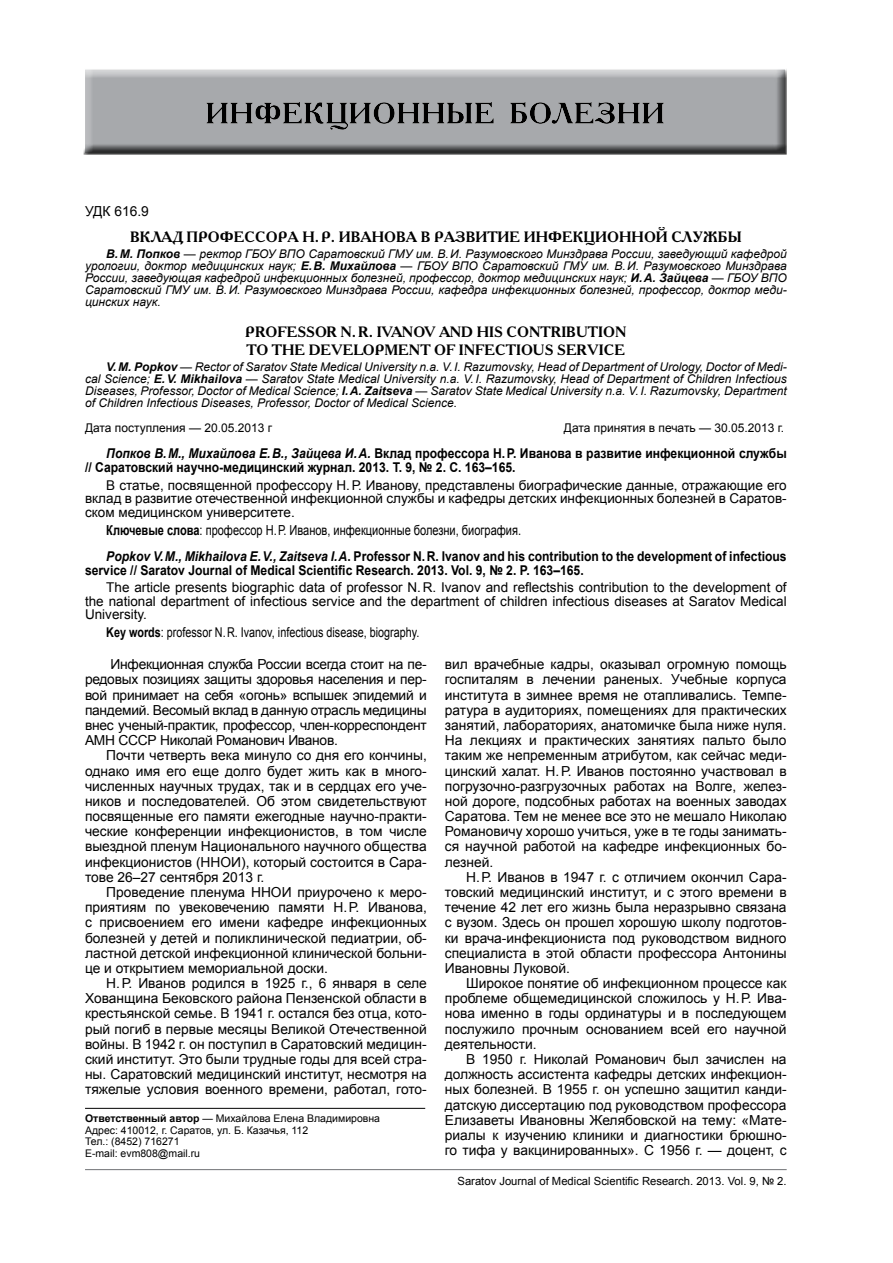
<style>
.page{position:relative;width:893px;height:1263px;background:#fff}
.page>*{position:absolute;margin:0;border:0;box-sizing:border-box;transform-origin:0 0}
.t1{font:700 15px/18px "Academy C";color:#000;text-align:right}
.t2{font:13.8px/15.1px "Arial";color:#000;text-align:justify}
.t3{font:13.8px "Arial";color:#000;scale:.8 1}
.t4{font:13.5px/13.5px "Arial";color:#000;text-align:justify}
.t5{font:700 13.5px/13.5px "Arial";color:#000;scale:.9 1}
.t6{font:13.5px "Arial";color:#000;scale:.8 1}
.t7{font:italic 12px/12px "Arial";color:#000;text-align:justify}
.t8{font:12px "Arial";color:#000}
.t9{font:11.25px "Arial";color:#000}
.t10{font:10.5px/11.6px "Arial";color:#000}
.s1{font-weight:700}
.s2{font-style:italic}
</style>
<div class="page">
<hr style="left:85px;top:1169px;width:702px;height:1px;background:#808285">
<div style="left:83px;top:68px;width:705px;height:87px;background:#000;opacity:.75"></div>
<hr style="left:85px;top:1108px;width:340px;height:1px;background:#000">
<p class="t2" style="left:85px;top:203px;width:65px">УДК 616.9</p>
<p class="t1" style="left:130px;top:227px;width:12px">ВКЛАД</p>
<p class="t1" style="left:186px;top:227px;width:92px">ПРОФЕССОРА</p>
<p class="t1" style="left:302px;top:227px;width:45px">Н. Р. ИВАНОВА</p>
<p class="t1" style="left:421px;top:227px;width:57px">ВРАЗВИТИЕ</p>
<p class="t1" style="left:524px;top:227px;width:51px">ИНФЕКЦИОННОЙ</p>
<p class="t1" style="left:671px;top:227px;width:71px">СЛУЖБЫ</p>
<p class="t7" style="left:85px;top:248px;width:703px;text-indent:21px"><span class="s1">В.М. Попков</span> — ректор ГБОУ ВПО Саратовский ГМУ им. В.И. Разумовского Минздрава России, заведующий кафедрой урологии, доктор медицинских наук; <span class="s1">Е.В. Михайлова</span> — ГБОУ ВПО Саратовский ГМУ им. В.И. Разумовского Минздрава России, заведующая кафедрой инфекционных болезней, профессор, доктор медицинских наук; <span class="s1">И.А. Зайцева</span> — ГБОУ ВПО Саратовский ГМУ им. В.И. Разумовского Минздрава России, кафедра инфекционных болезней, профессор, доктор меди&shy;цинских наук.</p>
<p class="t1" style="left:245px;top:322px;width:207px">PROFESSOR N.R. IVANOV AND</p>
<p class="t1" style="left:477px;top:322px;width:10px">HIS</p>
<p class="t1" style="left:247px;top:322px;width:381px">CONTRIBUTION<br>TO THE DEVELOPMENT OF INFECTIOUS SERVICE</p>
<p class="t7" style="left:85px;top:361px;width:703px;text-indent:21px"><span class="s1">V.M. Popkov</span> — Rector of Saratov State Medical University n.a. V.I. Razumovsky, Head of Department of Urology, Doctor of Medi&shy;cal Science; <span class="s1">E.V. Mikhailova</span> — Saratov State Medical University n.a. V.I. Razumovsky, Head of Department of Children Infectious Diseases, Professor, Doctor of Medical Science; <span class="s1">I.A. Zaitseva</span> — Saratov State Medical University n.a. V.I. Razumovsky, Department of Children Infectious Diseases, Professor, Doctor of Medical Science.</p>
<p class="t8" style="left:85px;top:420px;width:189px">Дата поступления — 20.05.2013 г</p>
<p class="t8" style="left:564px;top:420px;width:222px">Дата принятия в печать — 30.05.2013 г.</p>
<p class="t5" style="left:85px;top:447px;width:781px;text-indent:21px"><span class="s2">Попков В.М., Михайлова Е.В., Зайцева И.А.</span> Вклад профессора Н.Р. Иванова в развитие инфекционной службы // Саратовский научно-медицинский журнал. 2013. Т. 9, № 2. С. 163–165.</p>
<p class="t4" style="left:85px;top:478px;width:703px;text-indent:21px">В статье, посвященной профессору Н.Р. Иванову, представлены биографические данные, отражающие его вклад в развитие отечественной инфекционной службы и кафедры детских инфекционных болезней в Саратов&shy;ском медицинском университете.</p>
<p class="t3" style="left:106px;top:521px;width:520px"><span class="s1">Ключевые слова</span>: профессор Н.Р. Иванов, инфекционные болезни, биография.</p>
<p class="t5" style="left:85px;top:550px;width:781px;text-indent:21px"><span class="s2">Popkov V.M., Mikhailova E.V., Zaitseva I.A</span>. Professor N.R. Ivanov and his contribution to the development of infectious service // Saratov Journal of Medical Scientific Research. 2013. Vol. 9, № 2. P. 163–165.</p>
<p class="t4" style="left:85px;top:581px;width:703px;text-indent:21px">The article presents biographic data of professor N.R. Ivanov and reflectshis contribution to the development of the national department of infectious service and the department of children infectious diseases at Saratov Medical University.</p>
<p class="t6" style="left:106px;top:623px;width:393px"><span class="s1">Key words</span>: professor N.R. Ivanov, infectious disease, biography.</p>
<p class="t2" style="left:85px;top:657px;width:343px;text-indent:21px"><sup>1</sup>Инфекционная служба России всегда стоит на пе&shy;редовых позициях защиты здоровья населения и пер&shy;вой принимает на себя «огонь» вспышек эпидемий и пандемий. Весомый вклад в данную отрасль медицины внес ученый-практик, профессор, член-корреспондент АМН СССР Николай Романович Иванов.</p>
<p class="t2" style="left:85px;top:748px;width:343px;text-indent:21px">Почти четверть века минуло со дня его кончины, однако имя его еще долго будет жить как в много&shy;численных научных трудах, так и в сердцах его уче&shy;ников и последователей. Об этом свидетельствуют посвященные его памяти ежегодные научно-практи&shy;ческие конференции инфекционистов, в том числе выездной пленум Национального научного общества инфекционистов (ННОИ), который состоится в Сара&shy;тове 26–27 сентября 2013 г.</p>
<p class="t2" style="left:85px;top:885px;width:343px;text-indent:21px">Проведение пленума ННОИ приурочено к меро&shy;приятиям по увековечению памяти Н.Р. Иванова, с присвоением его имени кафедре инфекционных болезней у детей и поликлинической педиатрии, об&shy;ластной детской инфекционной клинической больни&shy;це и открытием мемориальной доски.</p>
<p class="t2" style="left:85px;top:976px;width:343px;text-indent:21px">Н.Р. Иванов родился в 1925 г., 6 января в селе Хованщина Бековского района Пензенской области в крестьянской семье. В 1941 г. остался без отца, кото&shy;рый погиб в первые месяцы Великой Отечественной войны. В 1942 г. он поступил в Саратовский медицин&shy;ский институт. Это были трудные годы для всей стра&shy;ны. Саратовский медицинский институт, несмотря на тяжелые условия военного времени, работал, гото-</p>
<p class="t10" style="left:85px;top:1113px;width:297px"><span class="s1">Ответственный автор</span> — Михайлова Елена Владимировна Адрес: 410012, г. Саратов, ул. Б. Казачья, 112<br>Тел.: (8452) 716271<br>E-mail: evm808@mail.ru</p>
<p class="t2" style="left:445px;top:657px;width:343px">вил врачебные кадры, оказывал огромную помощь госпиталям в лечении раненых. Учебные корпуса института в зимнее время не отапливались. Темпе&shy;ратура в аудиториях, помещениях для практических занятий, лабораториях, анатомичке была ниже нуля.<br>На лекциях и практических занятиях пальто было таким же непременным атрибутом, как сейчас меди&shy;цинский халат. Н.Р. Иванов постоянно участвовал в погрузочно-разгрузочных работах на Волге, желез&shy;ной дороге, подсобных работах на военных заводах Саратова. Тем не менее все это не мешало Николаю Романовичу хорошо учиться, уже в те годы занимать&shy;ся научной работой на кафедре инфекционных бо&shy;лезней.</p>
<p class="t2" style="left:445px;top:869px;width:343px;text-indent:21px">Н.Р. Иванов в 1947 г. с отличием окончил Сара&shy;товский медицинский институт, и с этого времени в течение 42 лет его жизнь была неразрывно связана с вузом. Здесь он прошел хорошую школу подготов&shy;ки врача-инфекциониста под руководством видного специалиста в этой области профессора Антонины Ивановны Луковой.</p>
<p class="t2" style="left:445px;top:976px;width:343px;text-indent:21px">Широкое понятие об инфекционном процессе как проблеме общемедицинской сложилось у Н.Р. Ива&shy;нова именно в годы ординатуры и в последующем послужило прочным основанием всей его научной деятельности.</p>
<p class="t2" style="left:445px;top:1052px;width:343px;text-indent:21px">В 1950 г. Николай Романович был зачислен на должность ассистента кафедры детских инфекцион&shy;ных болезней. В 1955 г. он успешно защитил канди&shy;датскую диссертацию под руководством профессора Елизаветы Ивановны Желябовской на тему: «Мате&shy;риалы к изучению клиники и диагностики брюшно&shy;го тифа у вакцинированных». С 1956 г. — доцент, с</p>
<p class="t9" style="left:458px;top:1174px;width:331px">Saratov Journal of Medical Scientific Research. 2013. Vol. 9, № 2.</p>
</div>
